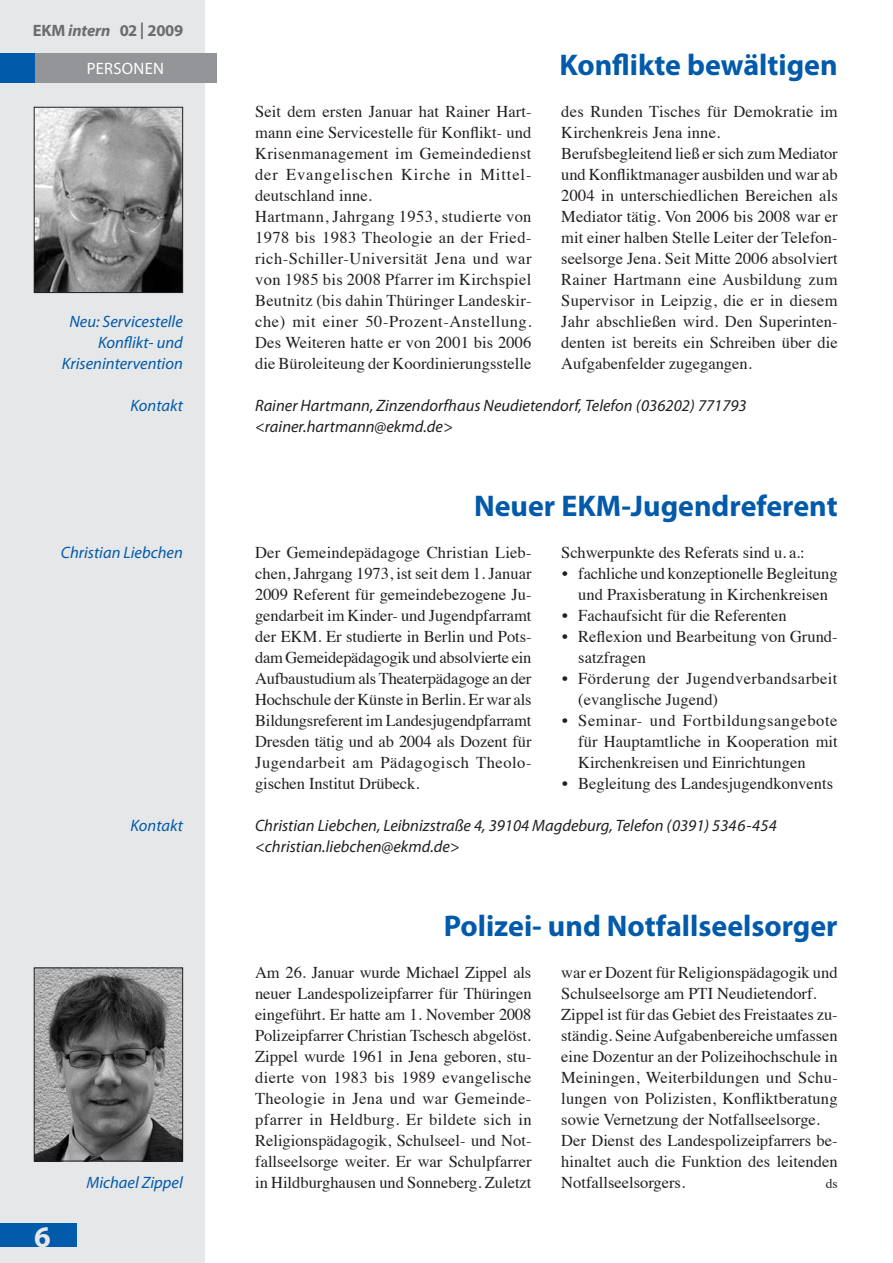
<style>
.page{position:relative;width:893px;height:1263px;background:#fff}
.page>*{position:absolute;margin:0;border:0;box-sizing:border-box;transform-origin:0 0}
.t1{font:700 30px "Myriad Pro";color:#015aaa}
.t2{font:700 30px "Myriad Pro";color:#e6e7e9}
.t3{font:16.5px/21px "Times";letter-spacing:.005em;color:#231f20}
.t4{font:italic 16.5px/21px "Myriad Pro";color:#231f20}
.t5{font:italic 16.5px/21px "Myriad Pro";color:#015aaa;text-align:right}
.t6{font:16.5px/21px "Times";letter-spacing:.025em;color:#231f20}
.t7{font:700 16.5px "Myriad Pro";letter-spacing:-.01em;color:#6c6d70}
.t8{font:16.5px "Myriad Pro";color:#fff}
.t9{font:13.5px "Times";color:#231f20}
.s1{font-style:italic}
</style>
<div class="page">
<div style="left:0;top:0;width:204px;height:1263px;background:#e6e7e9"></div>
<div style="left:34px;top:53px;width:183px;height:30px;background:#939598"></div>
<div style="left:0;top:53px;width:34px;height:30px;background:#015aaa"></div>
<img style="left:36px;top:109px;width:145px;height:182px">
<div style="left:34px;top:107px;width:149px;height:186px;border:1px solid #231f20"></div>
<img style="left:36px;top:970px;width:145px;height:189px">
<div style="left:34px;top:968px;width:149px;height:193px;border:1px solid #231f20"></div>
<div style="left:0;top:1223px;width:77px;height:23px;background:#015aaa"></div>
<p class="t7" style="left:33px;top:20px;width:152px">EKM <span class="s1">intern</span> 02 | 2009</p>
<p class="t8" style="left:87px;top:58px;width:10px">PERS</p>
<p class="t8" style="left:122px;top:58px;width:23px">ONEN</p>
<p class="t1" style="left:559px;top:45px;width:280px">Konflikte bewältigen</p>
<p class="t5" style="left:62px;top:311px;width:122px">Neu: Servicestelle<br>Konflikt- und<br>Krisenintervention</p>
<p class="t5" style="left:131px;top:395px;width:54px">Kontakt</p>
<p class="t5" style="left:61px;top:542px;width:123px">Christian Liebchen</p>
<p class="t5" style="left:131px;top:815px;width:54px">Kontakt</p>
<p class="t3" style="left:255px;top:100px;width:278px">Seit dem ersten Januar hat Rainer Hart&shy;mann eine Servicestelle für Konflikt- und Krisenmanagement im Gemeindedienst der Evangelischen Kirche in Mittel&shy;deutschland inne.<br>Hartmann, Jahrgang 1953, studierte von 1978 bis 1983 Theologie an der Fried&shy;rich-Schiller-Universität Jena und war von 1985 bis 2008 Pfarrer im Kirchspiel Beutnitz (bis dahin Thüringer Landeskir&shy;che) mit einer 50-Prozent-Anstellung.<br>Des Weiteren hatte er von 2001 bis 2006 die Büroleiteung der Koordinierungsstelle</p>
<p class="t3" style="left:561px;top:100px;width:278px">des Runden Tisches für Demokratie im Kirchenkreis Jena inne.<br>Berufsbegleitend ließ er sich zum Mediator und Konfliktmanager ausbilden und war ab 2004 in unterschiedlichen Bereichen als Mediator tätig. Von 2006 bis 2008 war er mit einer halben Stelle Leiter der Telefon&shy;seelsorge Jena. Seit Mitte 2006 absolviert Rainer Hartmann eine Ausbildung zum Supervisor in Leipzig, die er in diesem Jahr abschließen wird. Den Superinten&shy;denten ist bereits ein Schreiben über die Aufgabenfelder zugegangen.</p>
<p class="t4" style="left:255px;top:395px;width:493px">Rainer Hartmann, Zinzendorfhaus Neudietendorf, Telefon (036202) 771793 &lt;rainer.hartmann@ekmd.de&gt;</p>
<p class="t1" style="left:474px;top:486px;width:365px">Neuer EKM-Jugendreferent</p>
<p class="t3" style="left:255px;top:541px;width:278px;text-align:justify">Der Gemeindepädagoge Christian Lieb&shy;chen, Jahrgang 1973, ist seit dem 1. Januar 2009 Referent für gemeindebezogene Ju&shy;gendarbeit im Kinder- und Jugendpfarramt der EKM. Er studierte in Berlin und Pots&shy;dam Gemeidepädagogik und absolvierte ein Aufbaustudium als Theaterpädagoge an der Hochschule der Künste in Berlin. Er war als Bildungsreferent im Landesjugendpfarramt Dresden tätig und ab 2004 als Dozent für Jugendarbeit am Pädagogisch Theolo&shy;gischen Institut Drübeck.</p>
<p class="t3" style="left:561px;top:541px;width:245px">Schwerpunkte des Referats sind u. a.:</p>
<p class="t3" style="left:562px;top:562px;width:277px;text-align:center">• fachliche und konzeptionelle Begleitung und Praxisberatung in Kirchenkreisen</p>
<p class="t3" style="left:562px;top:604px;width:226px">• Fachaufsicht für die Referenten</p>
<p class="t3" style="left:578px;top:625px;width:261px;text-indent:-16px">• Reflexion und Bearbeitung von Grund&shy;satzfragen</p>
<p class="t6" style="left:578px;top:667px;width:261px;text-indent:-16px">• Förderung der Jugendverbandsarbeit (evanglische Jugend)</p>
<p class="t3" style="left:578px;top:709px;width:261px;text-align:justify;text-indent:-16px">• Seminar- und Fortbildungsangebote für Hauptamtliche in Kooperation mit Kirchenkreisen und Einrichtungen</p>
<p class="t3" style="left:562px;top:772px;width:272px">• Begleitung des Landesjugendkonvents</p>
<p class="t4" style="left:255px;top:815px;width:523px">Christian Liebchen, Leibnizstraße 4, 39104 Magdeburg, Telefon (0391) 5346-454 &lt;christian.liebchen@ekmd.de&gt;</p>
<p class="t2" style="left:34px;top:1217px;width:18px">6</p>
<p class="t1" style="left:444px;top:906px;width:395px">Polizei- und Notfallseelsorger</p>
<p class="t3" style="left:255px;top:961px;width:278px;text-align:justify">Am 26. Januar wurde Michael Zippel als neuer Landespolizeipfarrer für Thüringen eingeführt. Er hatte am 1. November 2008<br>Polizeipfarrer Christian Tschesch abgelöst.<br>Zippel wurde 1961 in Jena geboren, stu&shy;dierte von 1983 bis 1989 evangelische Theologie in Jena und war Gemeinde&shy;pfarrer in Heldburg. Er bildete sich in Religionspädagogik, Schulseel- und Not&shy;fallseelsorge weiter. Er war Schulpfarrer in Hildburghausen und Sonneberg. Zuletzt</p>
<p class="t3" style="left:561px;top:961px;width:278px">war er Dozent für Religionspädagogik und Schulseelsorge am PTI Neudietendorf.<br>Zippel ist für das Gebiet des Freistaates zu&shy;ständig. Seine Aufgabenbereiche umfassen eine Dozentur an der Polizeihochschule in Meiningen, Weiterbildungen und Schu&shy;lungen von Polizisten, Konfliktberatung sowie Vernetzung der Notfallseelsorge.<br>Der Dienst des Landespolizeipfarrers be&shy;hinaltet auch die Funktion des leitenden</p>
<p class="t5" style="left:86px;top:1172px;width:98px">Michael Zippel</p>
<p class="t3" style="left:561px;top:1171px;width:125px">Notfallseelsorgers.</p>
<p class="t9" style="left:826px;top:1171px;width:14px">ds</p>
</div>
